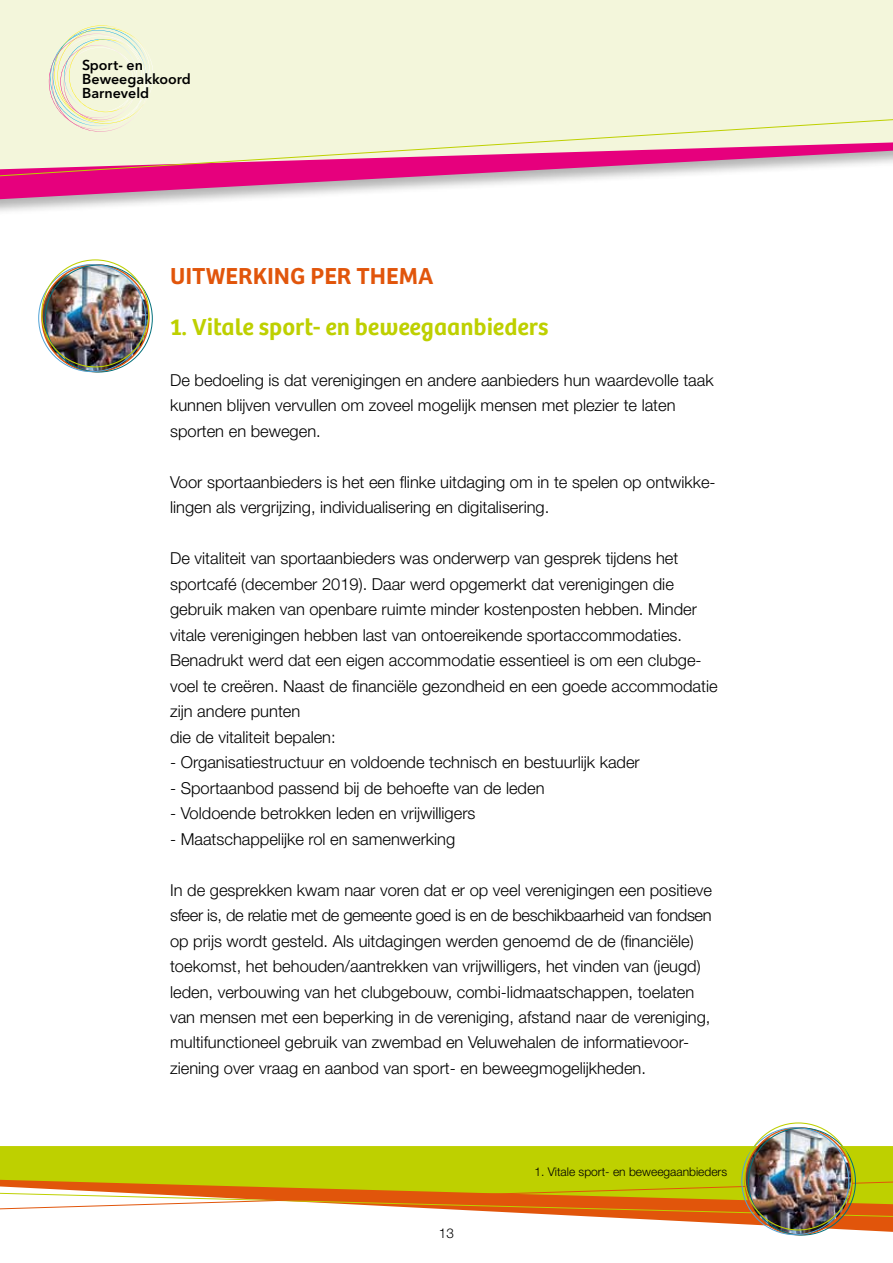
<style>
.page{position:relative;width:893px;height:1263px;background:#fff}
.page>*{position:absolute;margin:0;border:0;box-sizing:border-box;transform-origin:0 0}
.t1{font:600 24px "Bree";color:#bed000}
.t2{font:600 24px "Bree";color:#e1550b}
.t3{font:300 16.5px/25.5px "Helvetica Neue";color:#000}
.t4{font:600 14.25px/14px "Avenir Next";color:#000}
.t5{font:300 13.5px "Helvetica Neue";color:#000}
.t6{font:300 12px "Helvetica Neue";color:#000}
</style>
<div class="page">
<div style="left:0;top:1146px;width:893px;height:33px;background:#bed000"></div>
<svg style="left:641px;top:1219px;width:252px;height:17px"></svg>
<svg style="left:0;top:1179px;width:893px;height:40px"></svg>
<div style="left:0;top:60px;width:893px;height:156px;background:#000;opacity:.3"></div>
<svg style="left:0;top:178px;width:893px;height:22px"></svg>
<div style="left:0;top:0;width:893px;height:116px;background:#f3f6db"></div>
<img style="left:149px;top:35px;width:4px;height:81px">
<img style="left:60px;top:25px;width:90px;height:63px">
<img style="left:49px;top:53px;width:2px;height:63px">
<svg style="left:51px;top:28px;width:98px;height:88px;background:#eff2d7"></svg>
<svg style="left:0;top:116px;width:893px;height:62px;background:#ecb9c1"></svg>
<img style="left:745px;top:1128px;width:107px;height:107px;border-radius:53px">
<img style="left:42px;top:265px;width:107px;height:107px;border-radius:53px">
<p class="t4" style="left:82px;top:58px;width:110px">Sport- en<br>Beweegakkoord<br>Barneveld</p>
<h1 class="t2" style="left:170px;top:261px;width:265px">UITWERKING PER THEMA</h1>
<h1 class="t1" style="left:170px;top:312px;width:380px">1. Vitale sport- en beweegaanbieders</h1>
<p class="t3" style="left:170px;top:367px;width:545px">De bedoeling is dat verenigingen en andere aanbieders hun waardevolle taak kunnen blijven vervullen om zoveel mogelijk mensen met plezier te laten sporten en bewegen.</p>
<p class="t3" style="left:170px;top:469px;width:547px">Voor sportaanbieders is het een flinke uitdaging om in te spelen op ontwikke&shy;lingen als vergrijzing, individualisering en digitalisering.</p>
<p class="t3" style="left:170px;top:545px;width:549px">De vitaliteit van sportaanbieders was onderwerp van gesprek tijdens het sportcafé (december 2019). Daar werd opgemerkt dat verenigingen die gebruik maken van openbare ruimte minder kostenposten hebben. Minder vitale verenigingen hebben last van ontoereikende sportaccommodaties.<br>Benadrukt werd dat een eigen accommodatie essentieel is om een clubge&shy;voel te creëren. Naast de financiële gezondheid en een goede accommodatie zijn andere punten<br>die de vitaliteit bepalen:</p>
<p class="t3" style="left:170px;top:749px;width:471px">- Organisatiestructuur en voldoende technisch en bestuurlijk kader</p>
<p class="t3" style="left:170px;top:774px;width:376px">- Sportaanbod passend bij de behoefte van de leden</p>
<p class="t3" style="left:170px;top:800px;width:307px">- Voldoende betrokken leden en vrijwilligers</p>
<p class="t3" style="left:170px;top:825px;width:287px">- Maatschappelijke rol en samenwerking</p>
<p class="t3" style="left:170px;top:876px;width:543px">In de gesprekken kwam naar voren dat er op veel verenigingen een positieve sfeer is, de relatie met de gemeente goed is en de beschikbaarheid van fondsen op prijs wordt gesteld. Als uitdagingen werden genoemd de de (financiële) toekomst, het behouden/aantrekken van vrijwilligers, het vinden van (jeugd) leden, verbouwing van het clubgebouw, combi-lidmaatschappen, toelaten van mensen met een beperking in de vereniging, afstand naar de vereniging, multifunctioneel gebruik van zwembad en Veluwehalen de informatievoor&shy;ziening over vraag en aanbod van sport- en beweegmogelijkheden.</p>
<p class="t5" style="left:439px;top:1225px;width:17px">13</p>
<p class="t6" style="left:534px;top:1164px;width:194px">1. Vitale sport- en beweegaanbieders</p>
</div>
